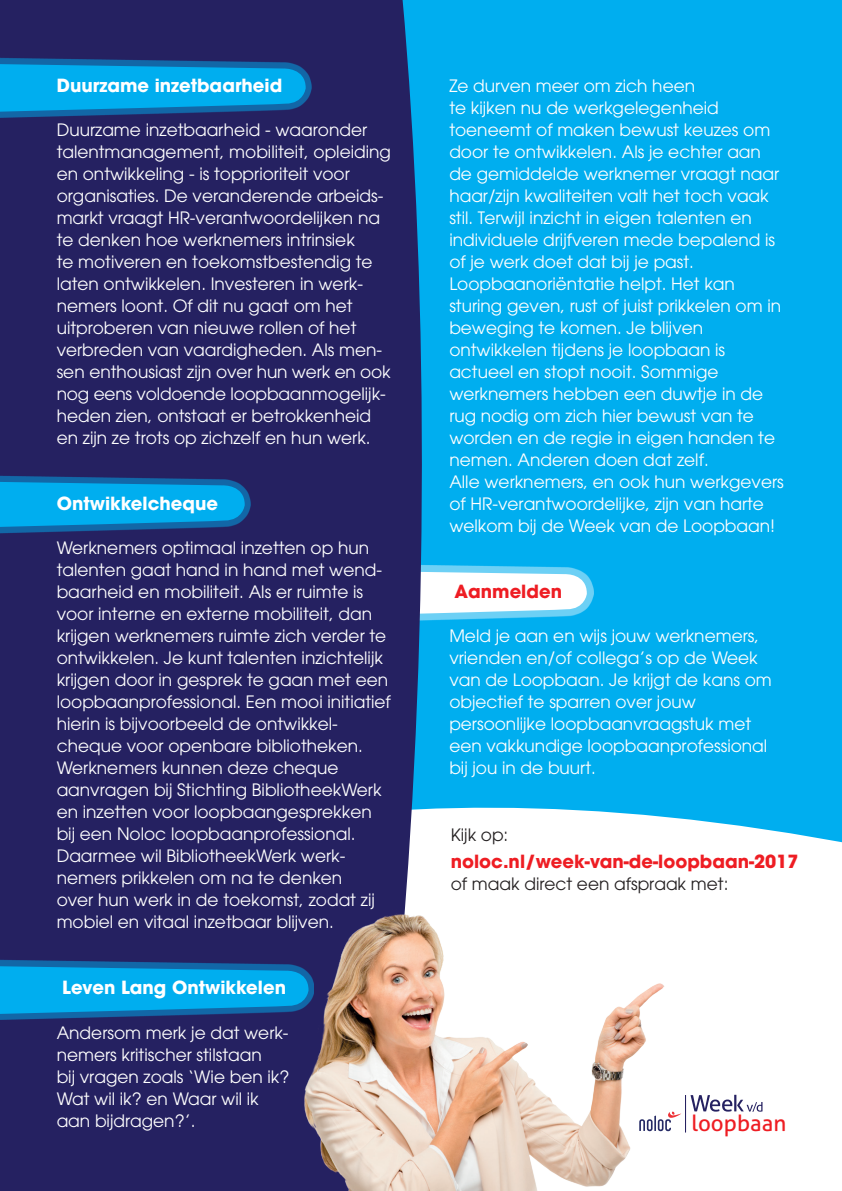
<style>
.page{position:relative;width:842px;height:1191px;background:#fff}
.page>*{position:absolute;margin:0;border:0;box-sizing:border-box;transform-origin:0 0}
.t1{font:22.4px "Aller";color:#ee1d23}
.t2{font:700 18px "Avant Garde";color:#fff}
.t3{font:700 18px "Avant Garde";color:#ee1d23}
.t4{font:17px/22px "Avant Garde";color:#fff}
.t5{font:17px "Avant Garde";color:#231f20}
</style>
<div class="page">
<div style="left:434px;top:0;width:408px;height:225px;background:#00aeef"></div>
<div style="left:434px;top:225px;width:408px;height:618px;background:#00aeef"></div>
<div style="left:162px;top:561px;width:432px;height:66px;background:#fff;opacity:.43"></div>
<svg style="left:434px;top:568px;width:153px;height:52px"></svg>
<div style="left:0;top:0;width:434px;height:1191px;background:#252161"></div>
<div style="left:0;top:958px;width:314px;height:64px;background:#00aeef;opacity:.5"></div>
<svg style="left:0;top:964px;width:274px;height:52px;background:#039fdf"></svg>
<div style="left:0;top:473px;width:251px;height:64px;background:#00aeef;opacity:.5"></div>
<svg style="left:0;top:479px;width:245px;height:52px;background:#0599da"></svg>
<div style="left:0;top:56px;width:312px;height:64px;background:#00aeef;opacity:.5"></div>
<svg style="left:0;top:62px;width:306px;height:53px;background:#049adb"></svg>
<img style="left:274px;top:906px;width:391px;height:285px">
<svg style="left:690px;top:1094px;width:72px;height:17px"></svg>
<svg style="left:639px;top:1111px;width:42px;height:20px"></svg>
<hr style="left:685px;top:1095px;width:1px;height:37px;background:#252161">
<p class="t2" style="left:57px;top:74px;width:227px">Duurzame inzetbaarheid</p>
<p class="t4" style="left:57px;top:119px;width:336px">Duurzame inzetbaarheid - waaronder talentmanagement, mobiliteit, opleiding en ontwikkeling - is topprioriteit voor organisaties. De veranderende arbeids&shy;markt vraagt HR-verantwoordelijken na te denken hoe werknemers intrinsiek<br>te motiveren en toekomstbestendig te laten ontwikkelen. Investeren in werk&shy;nemers loont. Of dit nu gaat om het uitproberen van nieuwe rollen of het verbreden van vaardigheden. Als men&shy;sen enthousiast zijn over hun werk en ook nog eens voldoende loopbaanmogelijk&shy;heden zien, ontstaat er betrokkenheid en zijn ze trots op zichzelf en hun werk.</p>
<p class="t2" style="left:57px;top:492px;width:163px">Ontwikkelcheque</p>
<p class="t4" style="left:57px;top:537px;width:336px">Werknemers optimaal inzetten op hun talenten gaat hand in hand met wend&shy;baarheid en mobiliteit. Als er ruimte is voor interne en externe mobiliteit, dan krijgen werknemers ruimte zich verder te ontwikkelen. Je kunt talenten inzichtelijk krijgen door in gesprek te gaan met een loopbaanprofessional. Een mooi initiatief hierin is bijvoorbeeld de ontwikkel&shy;cheque voor openbare bibliotheken.</p>
<p class="t4" style="left:57px;top:757px;width:283px">Werknemers kunnen deze cheque</p>
<p class="t4" style="left:57px;top:779px;width:326px">aanvragen bij Stichting BibliotheekWerk en inzetten voor loopbaangesprekken</p>
<p class="t4" style="left:57px;top:823px;width:300px">bij een Noloc loopbaanprofessional.</p>
<p class="t4" style="left:57px;top:845px;width:290px">Daarmee wil BibliotheekWerk werk&shy;nemers prikkelen om na te denken</p>
<p class="t4" style="left:57px;top:889px;width:320px">over hun werk in de toekomst, zodat zij mobiel en vitaal inzetbaar blijven.</p>
<p class="t2" style="left:62px;top:976px;width:225px">Leven Lang Ontwikkelen</p>
<p class="t4" style="left:57px;top:1021px;width:233px">Andersom merk je dat werk&shy;nemers kritischer stilstaan</p>
<p class="t4" style="left:57px;top:1065px;width:234px">bij vragen zoals ‘Wie ben ik?</p>
<p class="t4" style="left:57px;top:1087px;width:204px">Wat wil ik? en Waar wil ik aan bijdragen?’.</p>
<p class="t4" style="left:449px;top:75px;width:247px">Ze durven meer om zich heen</p>
<p class="t4" style="left:449px;top:97px;width:333px">te kijken nu de werkgelegenheid toeneemt of maken bewust keuzes om door te ontwikkelen. Als je echter aan de gemiddelde werknemer vraagt naar haar/zijn kwaliteiten valt het toch vaak stil. Terwijl inzicht in eigen talenten en individuele drijfveren mede bepalend is of je werk doet dat bij je past.<br>Loopbaanoriëntatie helpt. Het kan sturing geven, rust of juist prikkelen om in beweging te komen. Je blijven ontwikkelen tijdens je loopbaan is actueel en stopt nooit. Sommige werknemers hebben een duwtje in de rug nodig om zich hier bewust van te worden en de regie in eigen handen te nemen. Anderen doen dat zelf.</p>
<p class="t4" style="left:449px;top:471px;width:336px">Alle werknemers, en ook hun werkgevers of HR-verantwoordelijke, zijn van harte welkom bij de Week van de Loopbaan!</p>
<p class="t3" style="left:454px;top:580px;width:109px">Aanmelden</p>
<p class="t4" style="left:449px;top:625px;width:324px">Meld je aan en wijs jouw werknemers, vrienden en/of collega’s op de Week van de Loopbaan. Je krijgt de kans om objectief te sparren over jouw persoonlijke loopbaanvraagstuk met een vakkundige loopbaanprofessional bij jou in de buurt.</p>
<p class="t5" style="left:451px;top:825px;width:59px">Kijk op:</p>
<p class="t3" style="left:451px;top:849px;width:349px">noloc.nl/week-van-de-loopbaan-2017</p>
<p class="t5" style="left:451px;top:873px;width:279px">of maak direct een afspraak met:</p>
<p class="t1" style="left:691px;top:1109px;width:96px">loopbaan</p>
</div>
